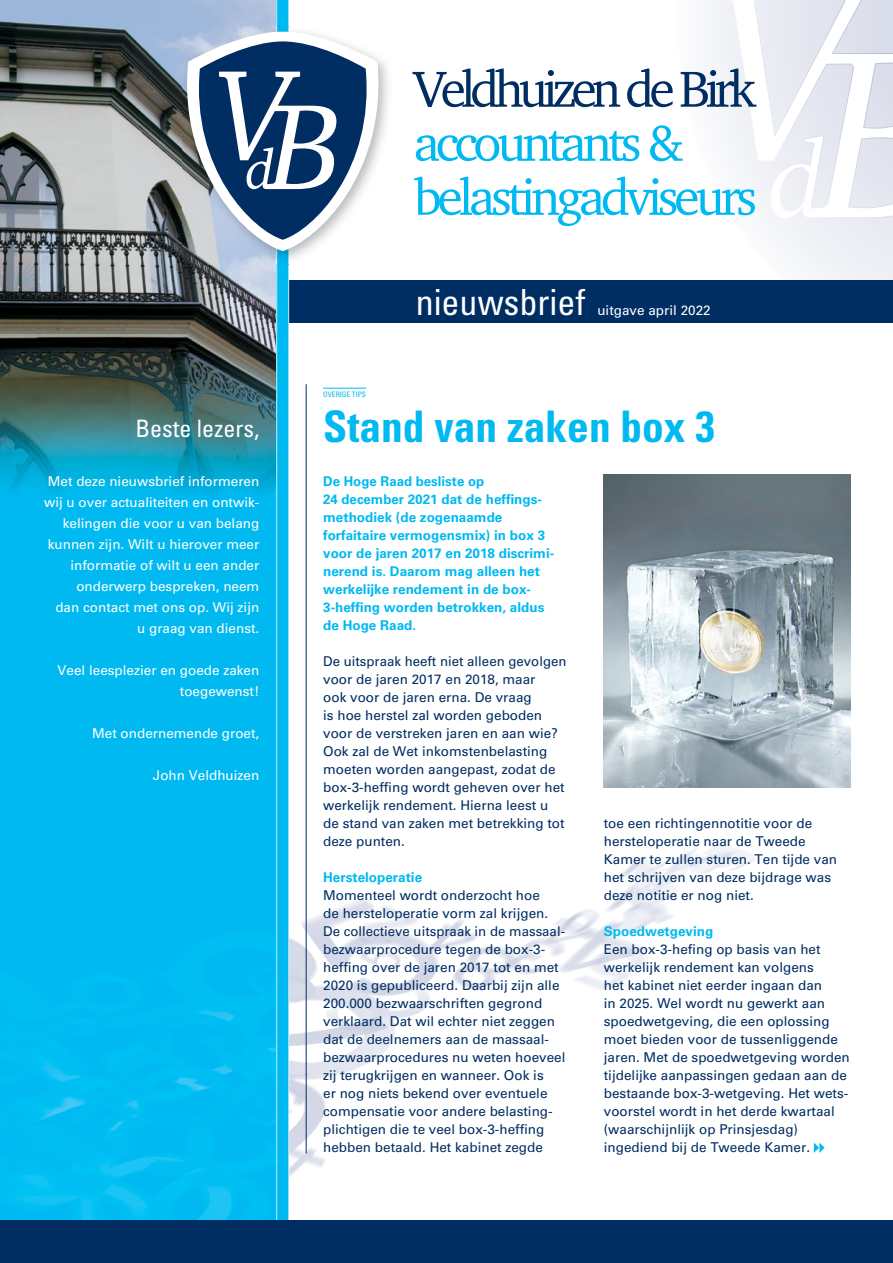
<style>
.page{position:relative;width:893px;height:1263px;background:#fff}
.page>*{position:absolute;margin:0;border:0;box-sizing:border-box;transform-origin:0 0}
.t1{font:700 condensed 43.5px "Univers LT Std";color:#00b9f1}
.t2{font:condensed 36px "Univers LT Std";color:#fff}
.t3{font:condensed 24px "Univers LT Std";color:#fff}
.t4{font:13.5px/18px "Univers LT Std";color:#002d62}
.t5{font:13.5px/21px "Univers LT Std";color:#fff;text-align:right}
.t6{font:700 13.5px/18px "Univers LT Std";color:#00b9f1}
.t7{font:condensed 7.5px "Univers LT Std";color:#00b9f1}
</style>
<div class="page">
<img style="left:289px;top:824px;width:465px;height:353px">
<svg style="left:661px;top:0;width:232px;height:281px"></svg>
<div style="left:0;top:281px;width:893px;height:42px;background:#002d62"></div>
<div style="left:0;top:0;width:282px;height:1263px;background:#00b9f1"></div>
<img style="left:0;top:0;width:184px;height:242px">
<img style="left:184px;top:0;width:92px;height:27px">
<img style="left:0;top:242px;width:231px;height:252px">
<img style="left:231px;top:264px;width:45px;height:230px">
<img style="left:15px;top:1010px;width:261px;height:210px">
<div style="left:277px;top:0;width:12px;height:1263px;background:#00b9f1"></div>
<hr style="left:288px;top:0;width:1px;height:1263px;background:#fff">
<hr style="left:276px;top:0;width:1px;height:1263px;background:#fff">
<svg style="left:412px;top:69px;width:208px;height:38px"></svg>
<svg style="left:627px;top:69px;width:46px;height:38px"></svg>
<svg style="left:681px;top:69px;width:75px;height:38px"></svg>
<svg style="left:416px;top:131px;width:223px;height:30px"></svg>
<svg style="left:650px;top:125px;width:33px;height:36px"></svg>
<svg style="left:414px;top:177px;width:341px;height:49px"></svg>
<img style="left:288px;top:27px;width:19px;height:237px">
<img style="left:182px;top:27px;width:106px;height:237px">
<svg style="left:178px;top:32px;width:210px;height:219px"></svg>
<svg style="left:191px;top:41px;width:184px;height:199px"></svg>
<div style="left:0;top:1220px;width:893px;height:43px;background:#002d62"></div>
<svg style="left:814px;top:1142px;width:11px;height:11px"></svg>
<hr style="left:323px;top:388px;width:43px;height:1px;background:#00b9f1">
<img style="left:604px;top:474px;width:246px;height:313px">
<hr style="left:306px;top:384px;width:1px;height:769px;background:#002d62">
<h3 class="t3" style="left:135px;top:413px;width:125px">Beste lezers,</h3>
<p class="t5" style="left:44px;top:471px;width:217px">Met deze nieuwsbrief informeren wij u over actualiteiten en ontwik&shy;kelingen die voor u van belang kunnen zijn. Wilt u hierover meer informatie of wilt u een ander onderwerp bespreken, neem<br>dan contact met ons op. Wij zijn u graag van dienst.</p>
<p class="t5" style="left:58px;top:660px;width:203px">Veel leesplezier en goede zaken toegewenst!</p>
<p class="t5" style="left:92px;top:723px;width:169px">Met ondernemende groet,</p>
<p class="t5" style="left:153px;top:765px;width:108px">John Veldhuizen</p>
<h2 class="t2" style="left:416px;top:279px;width:171px">nieuwsbrief</h2>
<p class="t5" style="left:597px;top:299px;width:115px">uitgave april 2022</p>
<p class="t7" style="left:323px;top:390px;width:44px">OVERIGE TIPS</p>
<h1 class="t1" style="left:323px;top:400px;width:393px">Stand van zaken box 3</h1>
<p class="t6" style="left:323px;top:472px;width:233px">De Hoge Raad besliste op<br>24 december 2021 dat de heffings&shy;methodiek (de zogenaamde forfaitaire vermogensmix) in box 3 voor de jaren 2017 en 2018 discrimi&shy;nerend is. Daarom mag alleen het werkelijke rendement in de box-<br>3-heffing worden betrokken, aldus de Hoge Raad.</p>
<p class="t4" style="left:323px;top:652px;width:245px">De uitspraak heeft niet alleen gevolgen voor de jaren 2017 en 2018, maar<br>ook voor de jaren erna. De vraag<br>is hoe herstel zal worden geboden voor de verstreken jaren en aan wie?<br>Ook zal de Wet inkomstenbelasting moeten worden aangepast, zodat de box-3-heffing wordt geheven over het werkelijk rendement. Hierna leest u de stand van zaken met betrekking tot deze punten.</p>
<p class="t6" style="left:323px;top:868px;width:101px">Hersteloperatie</p>
<p class="t4" style="left:323px;top:886px;width:244px">Momenteel wordt onderzocht hoe<br>de hersteloperatie vorm zal krijgen.<br>De collectieve uitspraak in de massaal&shy;bezwaarprocedure tegen de box-3- heffing over de jaren 2017 tot en met 2020 is gepubliceerd. Daarbij zijn alle 200.000 bezwaarschriften gegrond verklaard. Dat wil echter niet zeggen dat de deelnemers aan de massaal&shy;bezwaarprocedures nu weten hoeveel zij terugkrijgen en wanneer. Ook is<br>er nog niets bekend over eventuele compensatie voor andere belasting&shy;plichtigen die te veel box-3-heffing hebben betaald. Het kabinet zegde</p>
<p class="t4" style="left:604px;top:814px;width:235px">toe een richtingennotitie voor de hersteloperatie naar de Tweede<br>Kamer te zullen sturen. Ten tijde van het schrijven van deze bijdrage was deze notitie er nog niet.</p>
<p class="t6" style="left:604px;top:922px;width:111px">Spoedwetgeving</p>
<p class="t4" style="left:604px;top:940px;width:248px">Een box-3-hefing op basis van het werkelijk rendement kan volgens<br>het kabinet niet eerder ingaan dan<br>in 2025. Wel wordt nu gewerkt aan spoedwetgeving, die een oplossing moet bieden voor de tussenliggende jaren. Met de spoedwetgeving worden tijdelijke aanpassingen gedaan aan de bestaande box-3-wetgeving. Het wets&shy;voorstel wordt in het derde kwartaal (waarschijnlijk op Prinsjesdag) ingediend bij de Tweede Kamer.</p>
</div>
